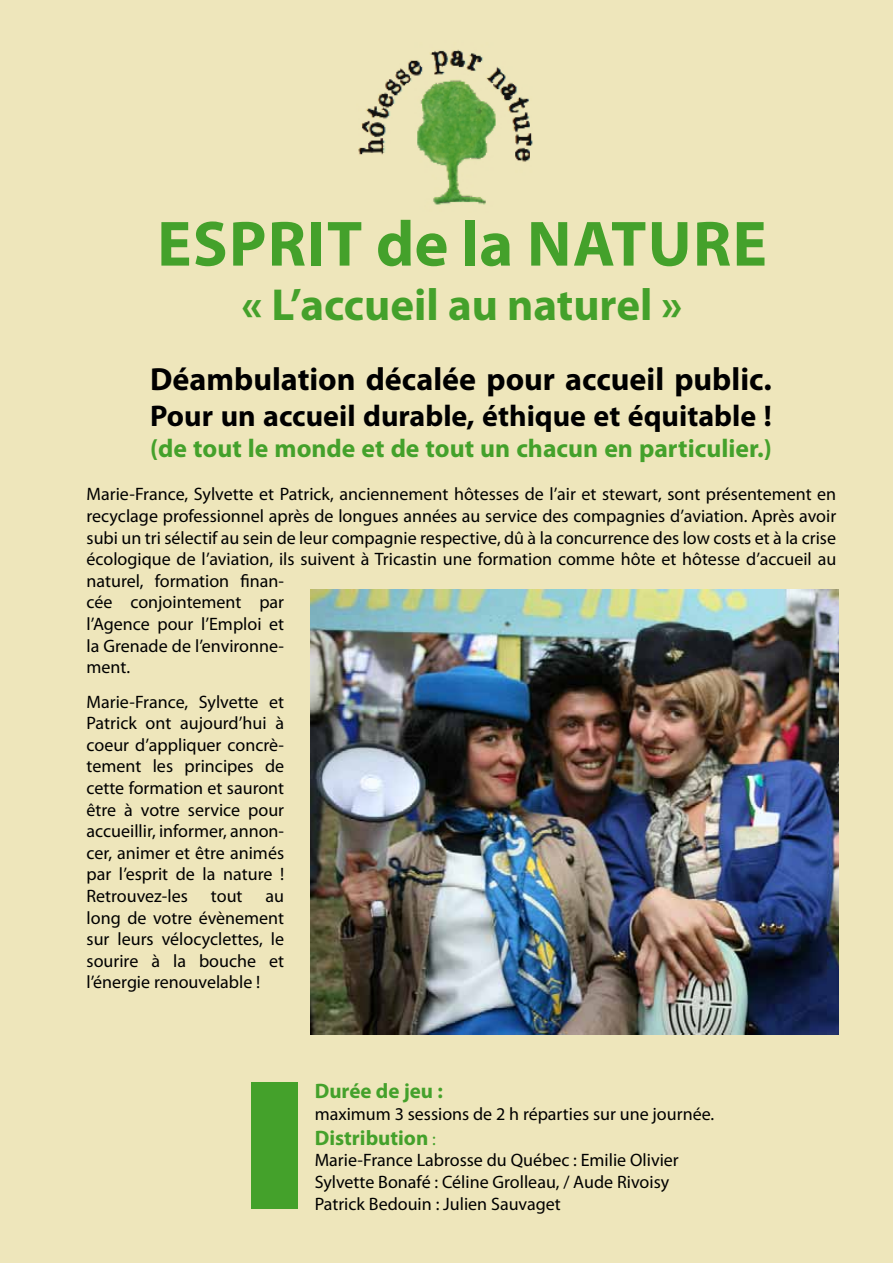
<style>
.page{position:relative;width:893px;height:1263px;background:#eee6bb}
.page>*{position:absolute;margin:0;border:0;box-sizing:border-box;transform-origin:0 0}
.t1{font:700 64.5px "Myriad Pro";letter-spacing:.02em;color:#44a12b}
.t2{font:700 45px "Myriad Pro";color:#44a12b}
.t3{font:700 32.1px "Myriad Pro";color:#000}
.t4{font:700 30px "Myriad Pro";color:#000}
.t5{font:700 25.65px "Myriad Pro";color:#44a12b}
.t6{font:700 21px "Myriad Pro";color:#44a12b}
.t7{font:18px/21.6px "Myriad Pro";color:#000}
.s1{font-weight:400;font-size:18px}
</style>
<div class="page">
<img style="left:358px;top:49px;width:175px;height:156px">
<div style="left:251px;top:1082px;width:47px;height:127px;background:#44a12b"></div>
<img style="left:310px;top:589px;width:529px;height:445px">
<h1 class="t1" style="left:157px;top:202px;width:611px">esprit de la nature</h1>
<h2 class="t2" style="left:242px;top:275px;width:442px">« L’accueil au naturel »</h2>
<h3 class="t3" style="left:150px;top:358px;width:623px">Déambulation décalée pour accueil public.</h3>
<h3 class="t4" style="left:150px;top:396px;width:623px">Pour un accueil durable, éthique et équitable !</h3>
<h3 class="t5" style="left:150px;top:431px;width:623px">(de tout le monde et de tout un chacun en particulier.)</h3>
<p class="t7" style="left:87px;top:483px;width:751px">Marie-France, Sylvette et Patrick, anciennement hôtesses de l’air et stewart, sont présentement en recyclage professionnel après de longues années au service des compagnies d’aviation. Après avoir subi un tri sélectif au sein de leur compagnie respective, dû à la concurrence des low costs et à la crise écologique de l’aviation, ils suivent à Tricastin une formation comme hôte et hôtesse d’accueil au naturel, formation finan-<br>cée conjointement par<br>l’Agence pour l’Emploi et<br>la Grenade de l’environne-<br>ment.</p>
<p class="t7" style="left:87px;top:690px;width:199px;text-align:justify">Marie-France, Sylvette et Patrick ont aujourd’hui à coeur d’appliquer concrè&shy;tement les principes de cette formation et sauront être à votre service pour accueillir, informer, annon&shy;cer, animer et être animés par l’esprit de la nature !<br>Retrouvez-les</p>
<p class="t7" style="left:211px;top:885px;width:33px">tout</p>
<p class="t7" style="left:87px;top:885px;width:199px;text-align:justify;text-indent:179px">au long de votre évènement sur leurs vélocyclettes, le sourire à la bouche et l’énergie renouvelable !</p>
<p class="t6" style="left:315px;top:1077px;width:130px">Durée de jeu :</p>
<p class="t7" style="left:315px;top:1102px;width:401px">maximum 3 sessions de 2 h réparties sur une journée.</p>
<p class="t6" style="left:315px;top:1124px;width:123px">Distribution <span class="s1">:</span></p>
<p class="t7" style="left:315px;top:1149px;width:366px">Marie-France Labrosse du Québec : Emilie Olivier<br>Sylvette Bonafé : Céline Grolleau, / Aude Rivoisy<br>Patrick Bedouin : Julien Sauvaget</p>
</div>
